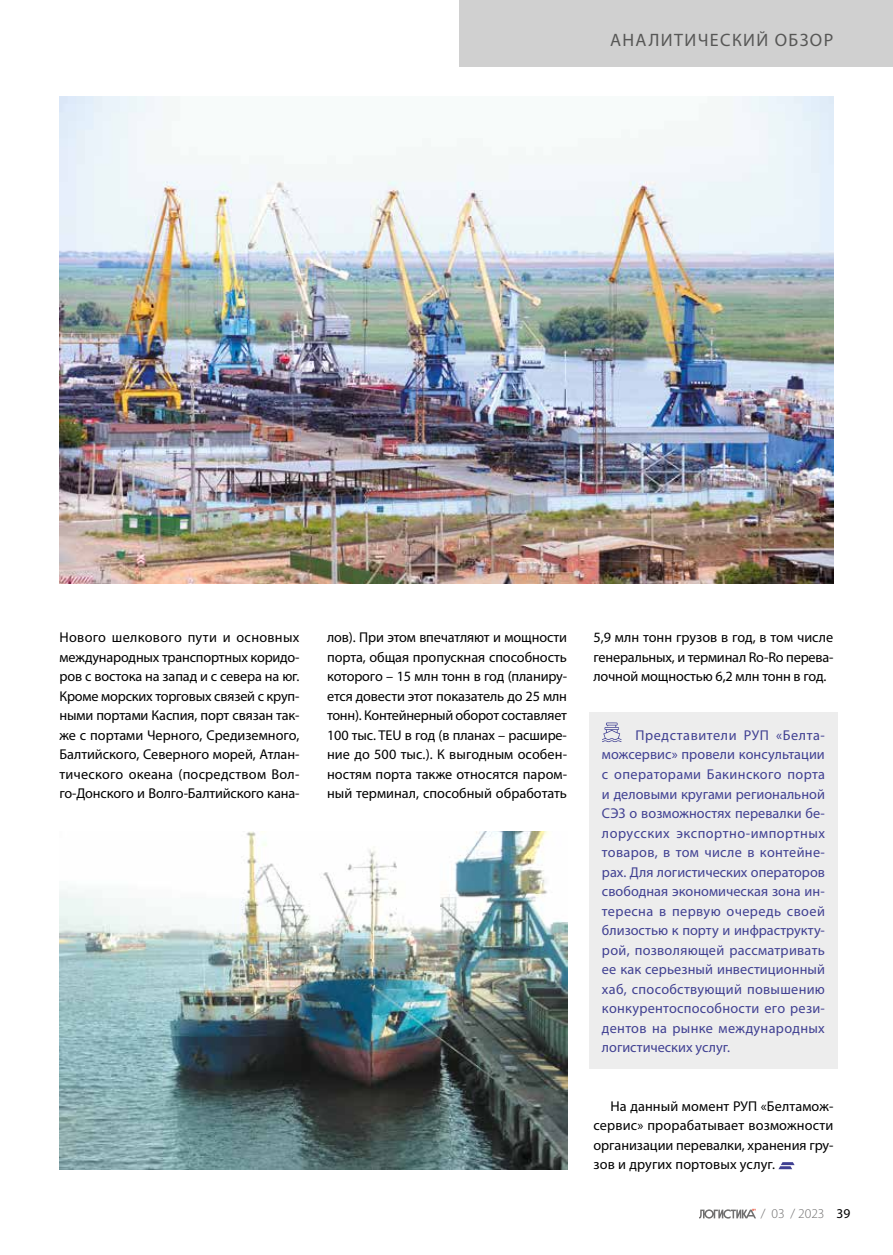
<style>
.page{position:relative;width:893px;height:1255px;background:#fff}
.page>*{position:absolute;margin:0;border:0;box-sizing:border-box;transform-origin:0 0}
.t1{font:18px "Myriad Pro";letter-spacing:.08em;color:#575756}
.t2{font:14.25px/19.5px "Myriad Pro";letter-spacing:-.005em;color:#000;text-align:justify}
.t3{font:14.25px/19.5px "Myriad Pro";letter-spacing:.02em;color:#404092;text-align:justify}
.t4{font:300 13.5px "Myriad Pro";color:#706f6f}
.s1{font-weight:400;color:#000}
</style>
<div class="page">
<div style="left:589px;top:712px;width:249px;height:356px;background:#ededed"></div>
<svg style="left:602px;top:722px;width:20px;height:20px"></svg>
<svg style="left:778px;top:1162px;width:17px;height:7px"></svg>
<img style="left:60px;top:831px;width:507px;height:338px">
<img style="left:60px;top:97px;width:773px;height:487px">
<svg style="left:699px;top:1208px;width:57px;height:10px"></svg>
<div style="left:459px;top:0;width:434px;height:66px;background:#d0d0d0"></div>
<p class="t1" style="left:610px;top:29px;width:225px">АНАЛИТИЧЕСКИЙ ОБЗОР</p>
<p class="t2" style="left:60px;top:627px;width:242px">Нового шелкового пути и основных международных транспортных коридо&shy;ров с востока на запад и с севера на юг.<br>Кроме морских торговых связей с круп&shy;ными портами Каспия, порт связан так&shy;же с портами Черного, Средиземного, Балтийского, Северного морей, Атлан&shy;тического океана (посредством Вол&shy;го-Донского и Волго-Балтийского кана-</p>
<p class="t2" style="left:327px;top:627px;width:242px">лов). При этом впечатляют и мощности порта, общая пропускная способность которого – 15 млн тонн в год (планиру&shy;ется довести этот показатель до 25 млн тонн). Контейнерный оборот составляет 100 тыс. TEU в год (в планах – расшире&shy;ние до 500 тыс.). К выгодным особен&shy;ностям порта также относятся паром&shy;ный терминал, способный обработать</p>
<p class="t2" style="left:593px;top:627px;width:242px">5,9 млн тонн грузов в год, в том числе генеральных, и терминал Ro-Ro перева&shy;лочной мощностью 6,2 млн тонн в год.</p>
<p class="t3" style="left:602px;top:725px;width:225px;text-indent:33px">Представители РУП «Белта&shy;можсервис» провели консультации с операторами Бакинского порта и деловыми кругами региональной СЭЗ о возможностях перевалки бе&shy;лорусских экспортно-импортных товаров, в том числе в контейне&shy;рах. Для логистических операторов свободная экономическая зона ин&shy;тересна в первую очередь своей близостью к порту и инфраструкту&shy;рой, позволяющей рассматривать ее как серьезный инвестиционный хаб, способствующий повышению конкурентоспособности его рези&shy;дентов на рынке международных логистических услуг.</p>
<p class="t2" style="left:593px;top:1095px;width:241px;text-indent:17px">На данный момент РУП «Белтамож&shy;сервис» прорабатывает возможности организации перевалки, хранения гру&shy;зов и других портовых услуг.</p>
<p class="t4" style="left:761px;top:1206px;width:91px">/ 03 / 2023 <span class="s1">39</span></p>
</div>
